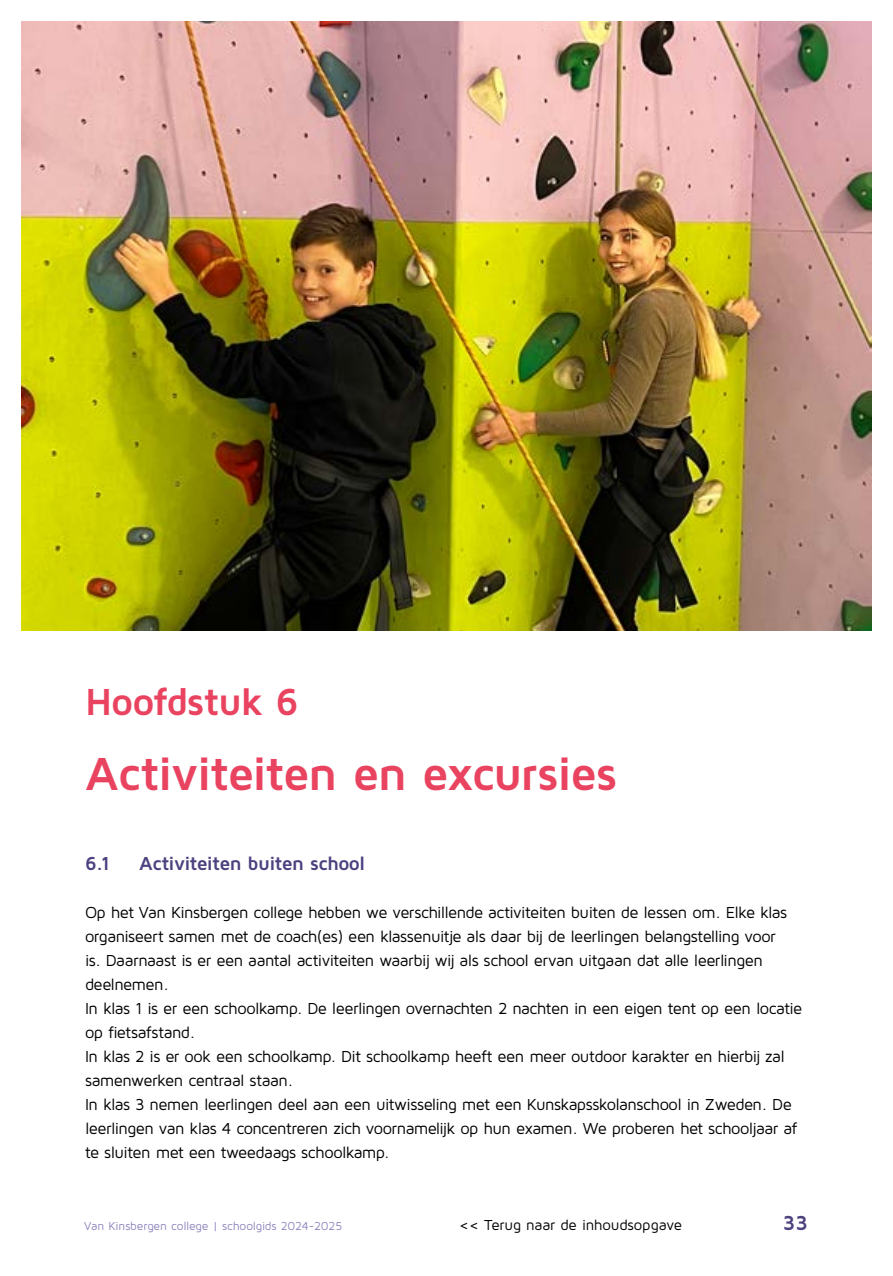
<style>
.page{position:relative;width:893px;height:1276px;background:#fff}
.page>*{position:absolute;margin:0;border:0;box-sizing:border-box;transform-origin:0 0}
.t1{font:700 48px "Maven Pro";letter-spacing:-.03em;color:#e94360}
.t2{font:700 39px "Maven Pro";letter-spacing:-.025em;color:#e94360}
.t3{font:700 21px "Maven Pro";color:#4e4180}
.t4{font:700 19.5px "Maven Pro";letter-spacing:-.03em;color:#4e4180}
.t5{font:16.5px/24px "Maven Pro";letter-spacing:-.035em;color:#000}
.t6{font:15px "Maven Pro";letter-spacing:-.015em;color:#000}
.t7{font:12px "Maven Pro";letter-spacing:-.015em;color:#9185be}
</style>
<div class="page">
<img style="left:21px;top:21px;width:851px;height:609px">
<h2 class="t2" style="left:85px;top:677px;width:215px">Hoofdstuk 6</h2>
<h1 class="t1" style="left:85px;top:743px;width:534px">Activiteiten en excursies</h1>
<p class="t4" style="left:85px;top:851px;width:27px">6.1</p>
<p class="t4" style="left:139px;top:851px;width:228px">Activiteiten buiten school</p>
<p class="t5" style="left:85px;top:900px;width:719px">Op het Van Kinsbergen college hebben we verschillende activiteiten buiten de lessen om. Elke klas organiseert samen met de coach(es) een klassenuitje als daar bij de leerlingen belangstelling voor<br>is. Daarnaast is er een aantal activiteiten waarbij wij als school ervan uitgaan dat alle leerlingen deelnemen.<br>In klas 1 is er een schoolkamp. De leerlingen overnachten 2 nachten in een eigen tent op een locatie op fietsafstand.<br>In klas 2 is er ook een schoolkamp. Dit schoolkamp heeft een meer outdoor karakter en hierbij zal samenwerken centraal staan.<br>In klas 3 nemen leerlingen deel aan een uitwisseling met een Kunskapsskolanschool in Zweden. De leerlingen van klas 4 concentreren zich voornamelijk op hun examen. We proberen het schooljaar af te sluiten met een tweedaags schoolkamp.</p>
<p class="t7" style="left:84px;top:1218px;width:260px">Van Kinsbergen college | schoolgids 2024-2025</p>
<p class="t6" style="left:459px;top:1216px;width:224px">&lt;&lt; Terug naar de inhoudsopgave</p>
<p class="t3" style="left:783px;top:1210px;width:27px">33</p>
</div>
